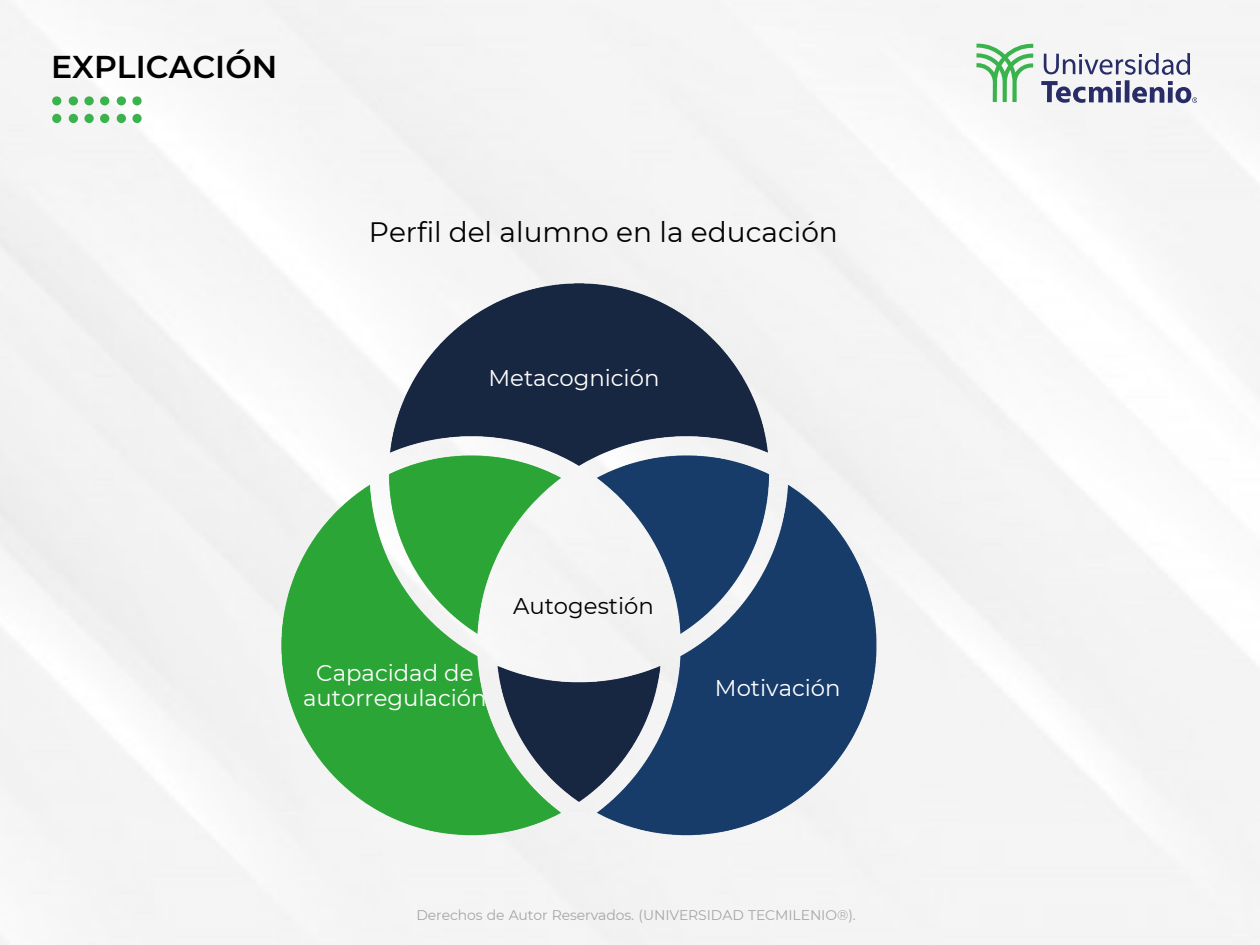
<style>
.page{position:relative;width:1260px;height:945px;background:#f5f5f5}
.page>*{position:absolute;margin:0;border:0;box-sizing:border-box;transform-origin:0 0}
.t1{font:600 31.5px "Montserrat";color:#000}
.t2{font:28px "Montserrat";color:#000}
.t3{font:22.75px/24.5px "Montserrat";color:#fff;text-align:center}
.t4{font:22.75px "Montserrat";color:#000}
.t5{font:14px "Montserrat";letter-spacing:-.01em;color:#a6a6a6}
</style>
<div class="page">
<svg style="left:1041px;top:53px;width:156px;height:50px"></svg>
<svg style="left:976px;top:44px;width:57px;height:58px"></svg>
<img style="left:221px;top:248px;width:706px;height:637px">
<div style="left:100px;top:97px;width:9px;height:8px;background:#3ab34c;border-radius:50%"></div>
<div style="left:117px;top:97px;width:9px;height:8px;background:#3ab34c;border-radius:50%"></div>
<div style="left:132px;top:97px;width:9px;height:8px;background:#3ab34c;border-radius:50%"></div>
<div style="left:100px;top:114px;width:9px;height:9px;background:#3ab34c;border-radius:50%"></div>
<div style="left:117px;top:114px;width:9px;height:9px;background:#3ab34c;border-radius:50%"></div>
<div style="left:132px;top:114px;width:9px;height:9px;background:#3ab34c;border-radius:50%"></div>
<div style="left:52px;top:97px;width:9px;height:8px;background:#3ab34c;border-radius:50%"></div>
<div style="left:69px;top:97px;width:9px;height:8px;background:#3ab34c;border-radius:50%"></div>
<div style="left:84px;top:97px;width:10px;height:8px;background:#3ab34c;border-radius:50%"></div>
<div style="left:52px;top:114px;width:9px;height:9px;background:#3ab34c;border-radius:50%"></div>
<div style="left:69px;top:114px;width:9px;height:9px;background:#3ab34c;border-radius:50%"></div>
<div style="left:84px;top:114px;width:10px;height:9px;background:#3ab34c;border-radius:50%"></div>
<p class="t1" style="left:51px;top:45px;width:228px">EXPLICACIÓN</p>
<p class="t2" style="left:369px;top:213px;width:471px">Perfil del alumno en la educación</p>
<p class="t3" style="left:489px;top:365px;width:172px">Metacognición</p>
<p class="t3" style="left:303px;top:660px;width:185px">Capacidad de autorregulación</p>
<p class="t4" style="left:513px;top:591px;width:142px">Autogestión</p>
<p class="t3" style="left:715px;top:674px;width:127px">Motivación</p>
<p class="t5" style="left:416px;top:906px;width:441px">Derechos de Autor Reservados. (UNIVERSIDAD TECMILENIO®).</p>
</div>
